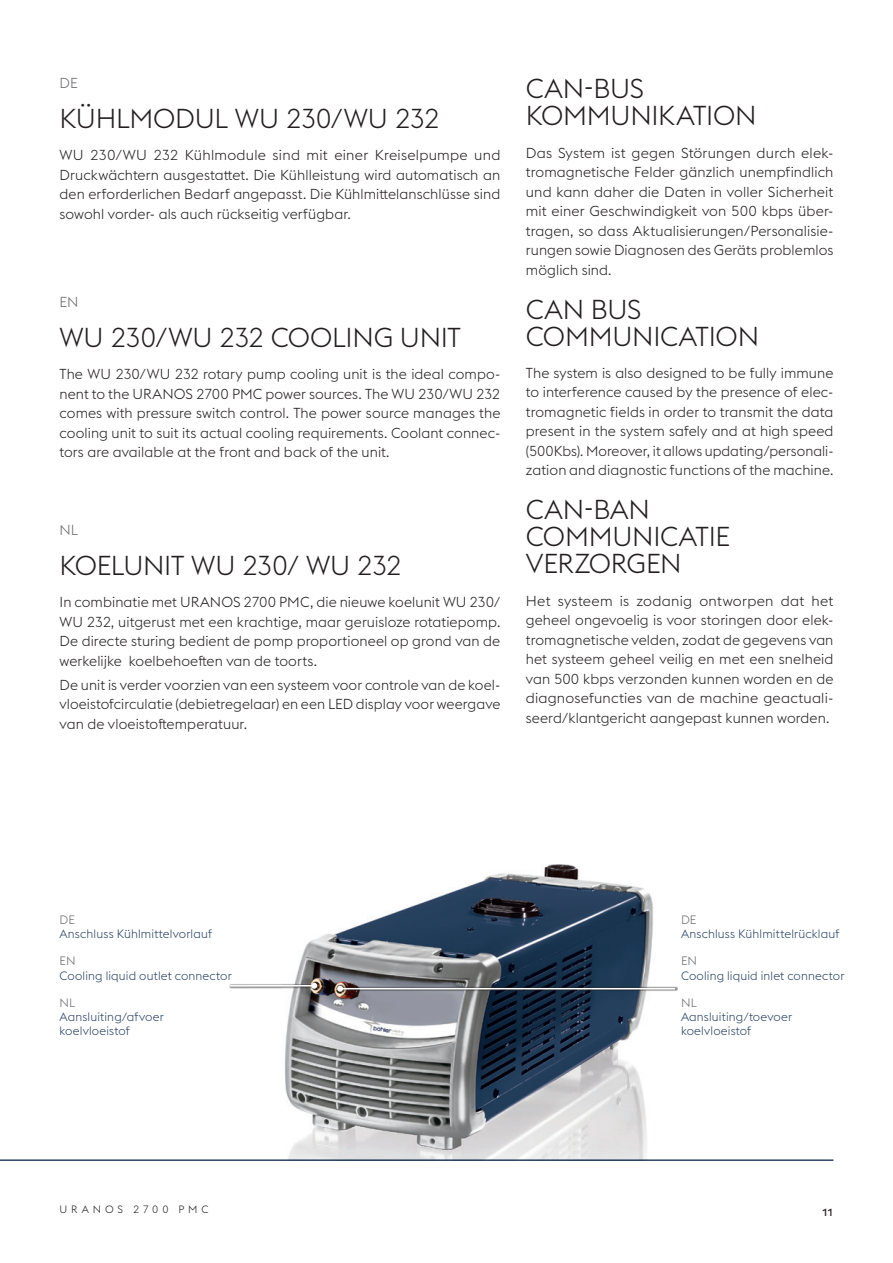
<style>
.page{position:relative;width:893px;height:1263px;background:#fff}
.page>*{position:absolute;margin:0;border:0;box-sizing:border-box;transform-origin:0 0}
.HL-2_single_column{font:300 27px/27px "voestalpine";letter-spacing:-.01em;color:#231f20}
.HL-2_single_column-2{font:300 27px "voestalpine";letter-spacing:-.03em;color:#231f20}
.Copy_9_5_13_NL{font:300 14.25px/19.5px "voestalpine";letter-spacing:.005em;color:#231f20;text-align:justify}
.Language_single_colu{font:300 14.25px "voestalpine";color:#6c6d70}
.t1{font:300 12px/14.4px "voestalpine";letter-spacing:.015em;color:#284264}
.Caption_language{font:300 12px "voestalpine";letter-spacing:.01em;color:#6c6d70}
.t2{font:300 10.5px "voestalpine";letter-spacing:.365em;color:#231f20}
.t3{font:500 10.5px "voestalpine";color:#231f20}
</style>
<div class="page">
<hr style="left:0;top:1159px;width:833px;height:2px;background:#284264">
<img style="left:248px;top:864px;width:433px;height:297px">
<div style="left:336px;top:983px;width:342px;height:11px;background:#231f20;opacity:.5"></div>
<hr style="left:340px;top:988px;width:335px;height:1px;background:#fff">
<div style="left:337px;top:985px;width:6px;height:7px;background:#fff;border-radius:3px"></div>
<div style="left:229px;top:981px;width:91px;height:10px;background:#231f20;opacity:.5"></div>
<hr style="left:230px;top:985px;width:84px;height:1px;background:#fff">
<svg style="left:311px;top:983px;width:6px;height:6px"></svg>
<p class="Language_single_colu" style="left:60px;top:75px;width:20px">DE</p>
<p class="HL-2_single_column" style="left:60px;top:105px;width:382px">KÜHLMODUL WU 230/WU 232</p>
<p class="Copy_9_5_13_NL" style="left:60px;top:145px;width:442px">WU 230/WU 232 Kühlmodule sind mit einer Kreiselpumpe und Druckwächtern ausgestattet. Die Kühlleistung wird automatisch an den erforderlichen Bedarf angepasst. Die Kühlmittelanschlüsse sind sowohl vorder- als auch rückseitig verfügbar.</p>
<p class="Language_single_colu" style="left:60px;top:294px;width:20px">EN</p>
<p class="HL-2_single_column" style="left:60px;top:324px;width:403px">WU 230/WU 232 COOLING UNIT</p>
<p class="Copy_9_5_13_NL" style="left:60px;top:364px;width:442px">The WU 230/WU 232 rotary pump cooling unit is the ideal compo&shy;nent to the URANOS 2700 PMC power sources. The WU 230/WU 232 comes with pressure switch control. The power source manages the cooling unit to suit its actual cooling requirements. Coolant connec&shy;tors are available at the front and back of the unit.</p>
<p class="Language_single_colu" style="left:60px;top:522px;width:20px">NL</p>
<p class="HL-2_single_column-2" style="left:60px;top:550px;width:344px">KOELUNIT WU 230/ WU 232</p>
<p class="Copy_9_5_13_NL" style="left:60px;top:592px;width:442px">In combinatie met URANOS 2700 PMC, die nieuwe koelunit WU 230/ WU 232, uitgerust met een krachtige, maar geruisloze rotatiepomp.<br>De directe sturing bedient de pomp proportioneel op grond van de werkelijke koelbehoeften van de toorts.</p>
<p class="Copy_9_5_13_NL" style="left:60px;top:675px;width:442px">De unit is verder voorzien van een systeem voor controle van de koel&shy;vloeistofcirculatie (debietregelaar) en een LED display voor weergave van de vloeistoftemperatuur.</p>
<p class="HL-2_single_column" style="left:526px;top:75px;width:232px">CAN-BUS<br>KOMMUNIKATION</p>
<p class="Copy_9_5_13_NL" style="left:526px;top:143px;width:309px">Das System ist gegen Störungen durch elek&shy;tromagnetische Felder gänzlich unempfindlich und kann daher die Daten in voller Sicherheit mit einer Geschwindigkeit von 500 kbps über&shy;tragen, so dass Aktualisierungen/Personalisie&shy;rungen sowie Diagnosen des Geräts problemlos möglich sind.</p>
<p class="HL-2_single_column" style="left:526px;top:296px;width:235px">CAN BUS<br>COMMUNICATION</p>
<p class="Copy_9_5_13_NL" style="left:526px;top:363px;width:309px;text-align:left">The system is also designed to be fully immune to interference caused by the presence of elec&shy;tromagnetic fields in order to transmit the data present in the system safely and at high speed (500Kbs). Moreover, it allows updating/personali&shy;zation and diagnostic functions of the machine.</p>
<p class="HL-2_single_column" style="left:526px;top:496px;width:206px">CAN-BAN<br>COMMUNICATIE<br>VERZORGEN</p>
<p class="Copy_9_5_13_NL" style="left:526px;top:591px;width:309px">Het systeem is zodanig ontworpen dat het geheel ongevoelig is voor storingen door elek&shy;tromagnetische velden, zodat de gegevens van het systeem geheel veilig en met een snelheid van 500 kbps verzonden kunnen worden en de diagnosefuncties van de machine geactuali&shy;seerd/klantgericht aangepast kunnen worden.</p>
<p class="Caption_language" style="left:60px;top:912px;width:17px">DE</p>
<p class="t1" style="left:60px;top:926px;width:154px">Anschluss Kühlmittelvorlauf</p>
<p class="Caption_language" style="left:60px;top:954px;width:18px">EN</p>
<p class="t1" style="left:60px;top:968px;width:174px">Cooling liquid outlet connector</p>
<p class="Caption_language" style="left:60px;top:995px;width:17px">NL</p>
<p class="t1" style="left:60px;top:1010px;width:106px">Aansluiting/afvoer koelvloeistof</p>
<p class="Caption_language" style="left:681px;top:912px;width:17px">DE</p>
<p class="t1" style="left:681px;top:926px;width:160px">Anschluss Kühlmittelrücklauf</p>
<p class="Caption_language" style="left:681px;top:954px;width:18px">EN</p>
<p class="t1" style="left:681px;top:968px;width:165px">Cooling liquid inlet connector</p>
<p class="Caption_language" style="left:681px;top:995px;width:17px">NL</p>
<p class="t1" style="left:681px;top:1010px;width:113px">Aansluiting/toevoer koelvloeistof</p>
<p class="t2" style="left:60px;top:1203px;width:150px">URANOS 2700 PMC</p>
<p class="t3" style="left:822px;top:1206px;width:13px">11</p>
</div>
